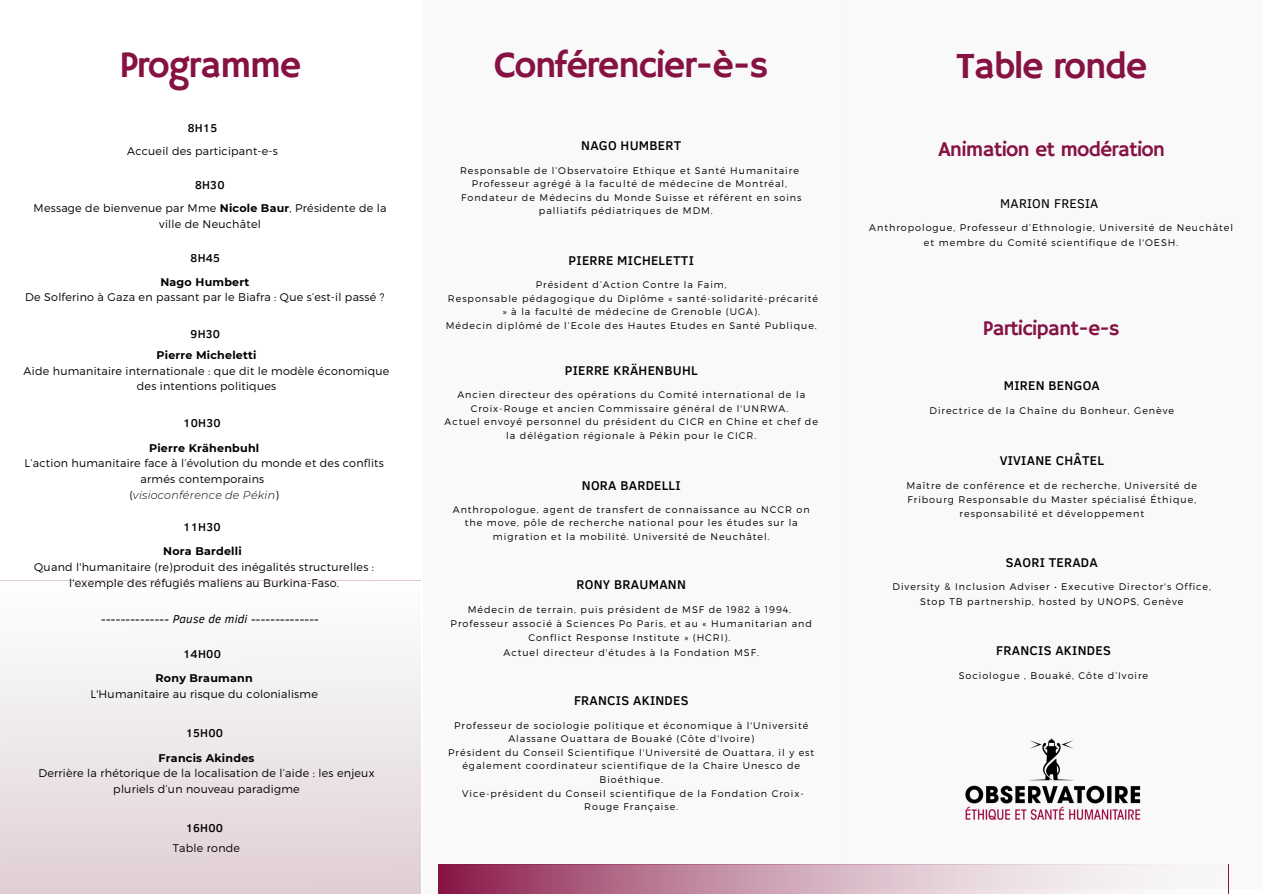
<style>
.page{position:relative;width:1263px;height:894px;background:#fff}
.page>*{position:absolute;margin:0;border:0;box-sizing:border-box;transform-origin:0 0}
.t1{font:37.5px "Hammersmith One";letter-spacing:-.04em;color:#861243}
.t2{font:21px "Hammersmith One";letter-spacing:-.04em;color:#861243}
.t3{font:500 13.05px "Clear Sans";letter-spacing:.02em;color:#000}
.t4{font:13.05px "Clear Sans";letter-spacing:.02em;color:#000}
.t5{font:500 11.7px "Clear Sans";letter-spacing:.02em;color:#000}
.t6{font:italic 11.7px "Clear Sans";letter-spacing:.02em;color:#000}
.t7{font:300 11.1px/15.8px "Montserrat";letter-spacing:.02em;color:#000;text-align:center}
.t8{font:700 11.1px "Montserrat";letter-spacing:.02em;color:#000}
.t9{font:300 9.6px/13.5px "Montserrat";letter-spacing:.1em;color:#000;text-align:center}
.s1{font-weight:700}
.s2{font-style:italic}
</style>
<div class="page">
<div style="left:840px;top:0;width:423px;height:889px;background:#f8f8f8"></div>
<div style="left:423px;top:0;width:418px;height:893px;background:#f8f8f8"></div>
<svg style="left:439px;top:864px;width:714px;height:29px"></svg>
<img style="left:965px;top:738px;width:176px;height:82px">
<div style="left:0;top:580px;width:421px;height:313px;background:linear-gradient(to bottom,#fdffff,#e0cfd6)"></div>
<h1 class="t1" style="left:120px;top:44px;width:183px">Programme</h1>
<p class="t5" style="left:188px;top:119px;width:31px">8H15</p>
<p class="t7" style="left:127px;top:143px;width:152px">Accueil des participant-e-s</p>
<p class="t5" style="left:195px;top:176px;width:31px">8H30</p>
<p class="t7" style="left:34px;top:200px;width:354px">Message de bienvenue par Mme <span class="s1">Nicole Baur</span>, Présidente de la ville de Neuchâtel</p>
<p class="t5" style="left:191px;top:249px;width:31px">8H45</p>
<p class="t8" style="left:160px;top:275px;width:90px">Nago Humbert</p>
<p class="t7" style="left:25px;top:289px;width:361px">De Solferino à Gaza en passant par le Biafra : Que s’est-il passé ?</p>
<p class="t5" style="left:191px;top:325px;width:31px">9H30</p>
<p class="t8" style="left:156px;top:348px;width:102px">Pierre Micheletti</p>
<p class="t7" style="left:24px;top:362px;width:367px">Aide humanitaire internationale : que dit le modèle économique des intentions politiques</p>
<p class="t5" style="left:183px;top:415px;width:39px">10H30</p>
<p class="t8" style="left:149px;top:441px;width:112px">Pierre Krähenbuhl</p>
<p class="t7" style="left:25px;top:455px;width:361px">L’action humanitaire face à l’évolution du monde et des conflits armés contemporains<br>(<span class="s2">visioconférence de Pékin</span>)</p>
<p class="t5" style="left:183px;top:518px;width:39px">11H30</p>
<p class="t8" style="left:163px;top:544px;width:80px">Nora Bardelli</p>
<p class="t7" style="left:34px;top:558px;width:341px">Quand l'humanitaire (re)produit des inégalités structurelles : l'exemple des réfugiés maliens au Burkina-Faso.</p>
<p class="t6" style="left:101px;top:609px;width:219px">-------------- Pause de midi --------------</p>
<p class="t5" style="left:183px;top:645px;width:39px">14H00</p>
<p class="t8" style="left:156px;top:671px;width:99px">Rony Braumann</p>
<p class="t7" style="left:90px;top:685px;width:229px">L'Humanitaire au risque du colonialisme</p>
<p class="t5" style="left:186px;top:724px;width:39px">15H00</p>
<p class="t8" style="left:159px;top:750px;width:97px">Francis Akindes</p>
<p class="t7" style="left:39px;top:764px;width:337px">Derrière la rhétorique de la localisation de l’aide : les enjeux pluriels d’un nouveau paradigme</p>
<p class="t5" style="left:186px;top:819px;width:39px">16H00</p>
<p class="t7" style="left:173px;top:839px;width:69px">Table ronde</p>
<h1 class="t1" style="left:494px;top:44px;width:276px">Conférencier-è-s</h1>
<h1 class="t1" style="left:956px;top:44px;width:193px">Table ronde</h1>
<h3 class="t3" style="left:581px;top:136px;width:102px">NAGO HUMBERT</h3>
<p class="t9" style="left:460px;top:163px;width:340px">Responsable de l’Observatoire Ethique et Santé Humanitaire</p>
<p class="t9" style="left:472px;top:176px;width:317px">Professeur agrégé à la faculté de médecine de Montréal,</p>
<p class="t9" style="left:461px;top:190px;width:342px">Fondateur de Médecins du Monde Suisse et référent en soins</p>
<p class="t9" style="left:539px;top:204px;width:175px">palliatifs pédiatriques de MDM.</p>
<h3 class="t3" style="left:569px;top:250px;width:127px">PIERRE MICHELETTI</h3>
<p class="t9" style="left:446px;top:277px;width:374px">Président d’Action Contre la Faim,<br>Responsable pédagogique du Diplôme « santé-solidarité-précarité » à la faculté de médecine de Grenoble (UGA).<br>Médecin diplômé de l’Ecole des Hautes Etudes en Santé Publique.</p>
<h3 class="t3" style="left:565px;top:361px;width:134px">PIERRE KRÄHENBUHL</h3>
<p class="t9" style="left:444px;top:387px;width:375px">Ancien directeur des opérations du Comité international de la Croix-Rouge et ancien Commissaire général de l'UNRWA.<br>Actuel envoyé personnel du président du CICR en Chine et chef de la délégation régionale à Pékin pour le CICR.</p>
<h3 class="t3" style="left:582px;top:475px;width:100px">NORA BARDELLI</h3>
<p class="t9" style="left:453px;top:502px;width:358px">Anthropologue, agent de transfert de connaissance au NCCR on the move, pôle de recherche national pour les études sur la migration et la mobilité. Université de Neuchâtel.</p>
<h3 class="t3" style="left:577px;top:575px;width:111px">RONY BRAUMANN</h3>
<p class="t9" style="left:451px;top:602px;width:363px;line-height:14.1px">Médecin de terrain, puis président de MSF de 1982 à 1994.<br>Professeur associé à Sciences Po Paris, et au « Humanitarian and Conflict Response Institute » (HCRI).<br>Actuel directeur d'études à la Fondation MSF.</p>
<h3 class="t3" style="left:574px;top:691px;width:116px">FRANCIS AKINDES</h3>
<p class="t9" style="left:448px;top:717px;width:368px">Professeur de sociologie politique et économique à l'Université Alassane Ouattara de Bouaké (Côte d'Ivoire)<br>Président du Conseil Scientifique l'Université de Ouattara, il y est également coordinateur scientifique de la Chaire Unesco de Bioéthique.<br>Vice-président du Conseil scientifique de la Fondation Croix-Rouge Française.</p>
<h2 class="t2" style="left:938px;top:137px;width:228px">Animation et modération</h2>
<h3 class="t4" style="left:1000px;top:194px;width:100px">MARION FRESIA</h3>
<p class="t9" style="left:869px;top:220px;width:365px;line-height:14.1px">Anthropologue, Professeur d’Ethnologie, Université de Neuchâtel et membre du Comité scientifique de l'OESH.</p>
<h2 class="t2" style="left:983px;top:316px;width:138px">Participant-e-s</h2>
<h3 class="t3" style="left:1004px;top:376px;width:98px">MIREN BENGOA</h3>
<p class="t9" style="left:929px;top:403px;width:246px">Directrice de la Chaîne du Bonheur, Genève</p>
<h3 class="t3" style="left:1000px;top:451px;width:106px">VIVIANE CHÂTEL</h3>
<p class="t9" style="left:906px;top:477px;width:292px;line-height:14.1px">Maître de conférence et de recherche, Université de<br>Fribourg Responsable du Master spécialisé Éthique, responsabilité et développement</p>
<h3 class="t3" style="left:1006px;top:552px;width:94px">SAORI TERADA</h3>
<p class="t9" style="left:892px;top:579px;width:320px;line-height:14.1px">Diversity &amp; Inclusion Adviser • Executive Director's Office,<br>Stop TB partnership, hosted by UNOPS, Genève</p>
<h3 class="t3" style="left:996px;top:641px;width:116px">FRANCIS AKINDES</h3>
<p class="t9" style="left:959px;top:668px;width:191px">Sociologue , Bouaké, Côte d’Ivoire</p>
</div>
